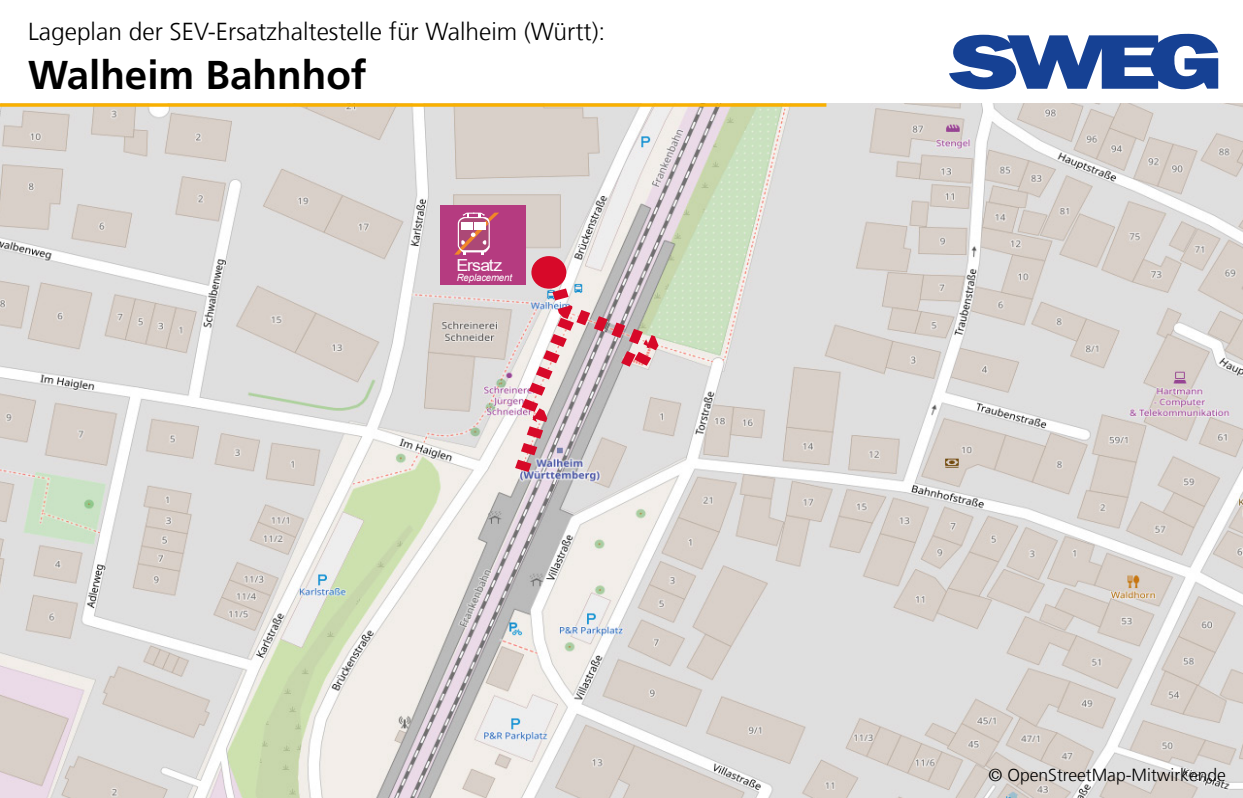
<style>
.page{position:relative;width:1243px;height:798px;background:#fff}
.page>*{position:absolute;margin:0;border:0;box-sizing:border-box;transform-origin:0 0}
.t1{font:700 40.25px "Frutiger LT Com";color:#000}
.t2{font:300 24.5px "Frutiger LT Com";color:#000}
.t3{font:300 17.5px "Frutiger LT Com";color:#000}
.t4{font:16.45px "Arial";letter-spacing:-.065em;color:#fff;scale:1.07 1}
.t5{font:italic 9.8px "Arial";color:#fff}
</style>
<div class="page">
<svg style="left:949px;top:34px;width:269px;height:55px"></svg>
<img style="left:0;top:104px;width:1242px;height:694px">
<div style="left:440px;top:205px;width:85px;height:80px;background:#b53b80"></div>
<svg style="left:454px;top:213px;width:45px;height:42px"></svg>
<div style="left:531px;top:256px;width:36px;height:33px;background:#d70929;border-radius:50%"></div>
<svg style="left:504px;top:268px;width:168px;height:219px;background:#d6c1c4"></svg>
<svg style="left:0;top:103px;width:826px;height:4px;background:#f5b51a"></svg>
<p class="t2" style="left:28px;top:17px;width:579px">Lageplan der SEV-Ersatzhaltestelle für Walheim (Württ):</p>
<h1 class="t1" style="left:28px;top:51px;width:340px">Walheim Bahnhof</h1>
<p class="t4" style="left:456px;top:254px;width:44px">Ersatz</p>
<p class="t5" style="left:457px;top:271px;width:57px">Replacement</p>
<p class="t3" style="left:988px;top:765px;width:239px">© OpenStreetMap-Mitwirkende</p>
</div>
